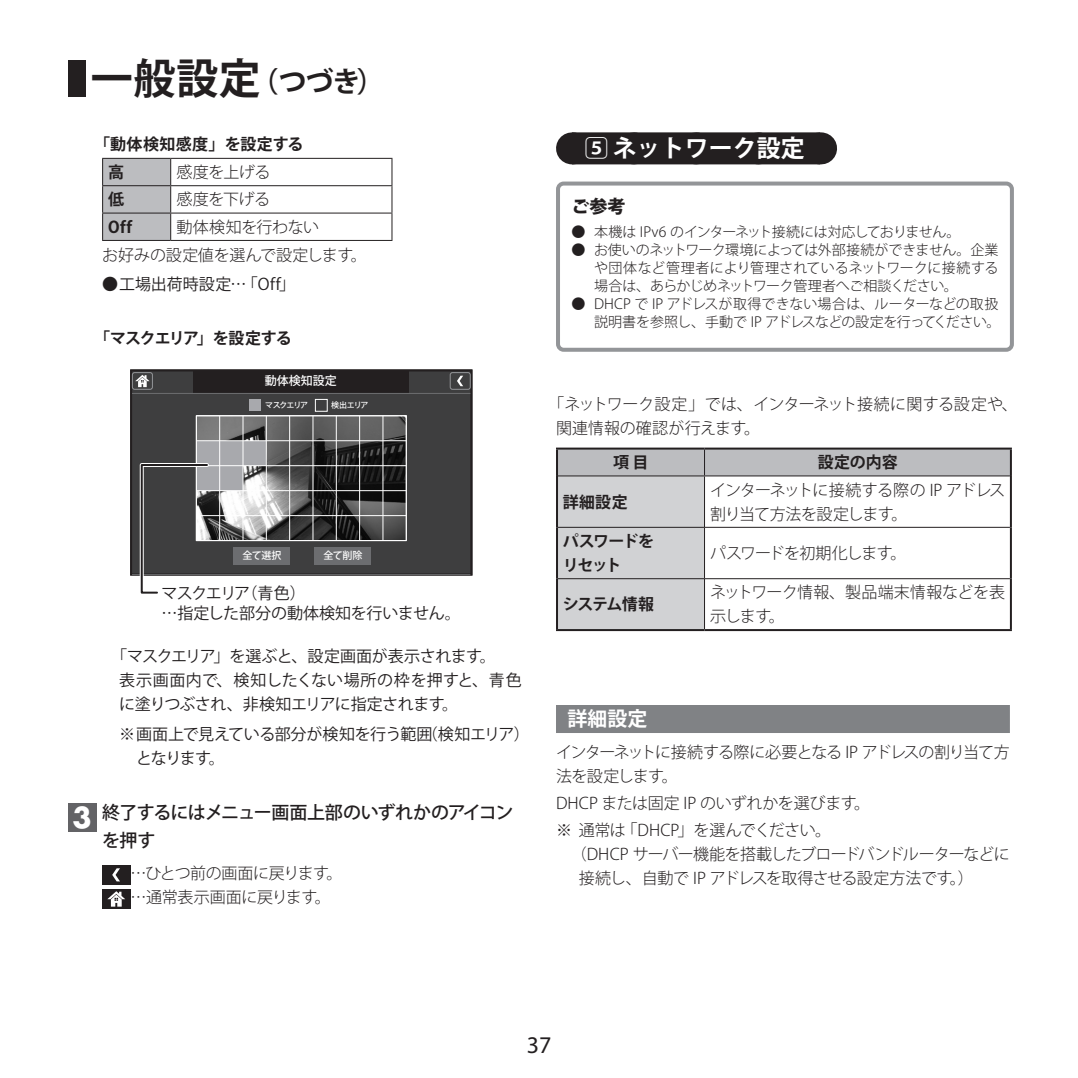
<style>
.page{position:relative;width:1078px;height:1078px;background:#fff}
.page>*{position:absolute;margin:0;border:0;box-sizing:border-box;transform-origin:0 0}
.t1{font:700 28px "Koz Go Std";color:#231f20}
.t2{font:700 24px "Koz Go Std";color:#fff}
.t3{font:24px "Myriad Pro";color:#231f20}
.t4{font:700 20px "Koz Go Std";color:#fff}
.t5{font:500 18px/28px "Koz Go Std";letter-spacing:-.035em;color:#231f20}
.t6{font:800 18px "Koz Go Std";color:#231f20}
.t7{font:300 16px/24px "Koz Go Std";letter-spacing:-.03em;color:#231f20}
.t8{font:16px/24px "Koz Go Std";letter-spacing:-.02em;color:#231f20}
.t9{font:300 16px/24px "Koz Go Std";letter-spacing:-.01em;color:#231f20}
.t10{font:300 16px/24px "Koz Go Std";letter-spacing:-.07em;color:#231f20}
.t11{font:300 16px/24px "Koz Go Std";letter-spacing:-.055em;color:#231f20}
.t12{font:700 16px "Koz Go Std";letter-spacing:-.015em;color:#231f20}
.t13{font:700 16px/27.8px "Koz Go Std";letter-spacing:.025em;color:#231f20}
.t14{font:16px "Koz Go Std";color:#231f20}
.t15{font:700 16px "Koz Go Std";letter-spacing:-.075em;color:#231f20}
.t16{font:300 16px "Koz Go Std";letter-spacing:-.06em;color:#231f20}
.t17{font:700 16px/24px "Koz Go Std";letter-spacing:-.08em;color:#231f20}
.t18{font:300 14px/18px "Koz Go Std";letter-spacing:-.025em;color:#231f20;text-align:justify}
.t19{font:300 14px "Koz Go Std";letter-spacing:-.045em;color:#231f20}
.t20{font:500 12px "Koz Go Std";color:#fff}
.t21{font:500 10px "Koz Go Std";letter-spacing:-.05em;color:#fff}
.t22{font:500 8px "Koz Go Std";letter-spacing:-.13em;color:#fff}
.s1{font-size:42px}
.s2{font-family:"Futura";font-weight:700;font-size:28px;color:#fff}
.s3{font-family:"Koz Go Pr 6 N"}
</style>
<div class="page">
<div style="left:68px;top:60px;width:17px;height:36px;background:#231f20"></div>
<svg style="left:102px;top:158px;width:290px;height:82px"></svg>
<hr style="left:102px;top:240px;width:69px;height:1px;background:#231f20">
<hr style="left:171px;top:240px;width:221px;height:1px;background:#231f20">
<div style="left:68px;top:802px;width:28px;height:29px;background:#636366"></div>
<div style="left:102px;top:864px;width:28px;height:20px;background:#231f20"></div>
<svg style="left:112px;top:868px;width:8px;height:13px"></svg>
<div style="left:102px;top:888px;width:28px;height:20px;background:#231f20"></div>
<svg style="left:107px;top:891px;width:18px;height:15px"></svg>
<div style="left:131px;top:370px;width:340px;height:204px;background:#3e3e3f"></div>
<img style="left:198px;top:417px;width:206px;height:121px">
<div style="left:196px;top:440px;width:70px;height:25px;background:#a8a9ad"></div>
<div style="left:196px;top:465px;width:47px;height:25px;background:#a8a9ad"></div>
<div style="left:130px;top:369px;width:342px;height:206px;border:2px solid #231f20"></div>
<div style="left:193px;top:370px;width:216px;height:23px;background:#231f20"></div>
<div style="left:132px;top:372px;width:21px;height:17px;border:1px solid #939598;border-radius:2px"></div>
<div style="left:450px;top:372px;width:20px;height:17px;border:1px solid #939598;border-radius:2px"></div>
<svg style="left:457px;top:375px;width:6px;height:11px"></svg>
<svg style="left:135px;top:375px;width:14px;height:12px"></svg>
<hr style="left:132px;top:574px;width:338px;height:1px;background:#6c6d70">
<hr style="left:132px;top:393px;width:338px;height:1px;background:#6c6d70">
<hr style="left:196px;top:440px;width:210px;height:1px;background:#fff">
<hr style="left:196px;top:465px;width:210px;height:1px;background:#fff">
<hr style="left:196px;top:490px;width:210px;height:1px;background:#fff">
<hr style="left:196px;top:515px;width:210px;height:1px;background:#fff">
<hr style="left:196px;top:540px;width:210px;height:1px;background:#fff">
<hr style="left:196px;top:415px;width:210px;height:1px;background:#fff">
<hr style="left:196px;top:415px;width:1px;height:125px;background:#fff">
<hr style="left:219px;top:415px;width:1px;height:125px;background:#fff">
<hr style="left:242px;top:415px;width:1px;height:125px;background:#fff">
<hr style="left:266px;top:415px;width:1px;height:125px;background:#fff">
<hr style="left:289px;top:415px;width:1px;height:125px;background:#fff">
<hr style="left:312px;top:415px;width:1px;height:125px;background:#fff">
<hr style="left:336px;top:415px;width:1px;height:125px;background:#fff">
<hr style="left:359px;top:415px;width:1px;height:125px;background:#fff">
<hr style="left:382px;top:415px;width:1px;height:125px;background:#fff">
<hr style="left:406px;top:415px;width:1px;height:125px;background:#fff">
<div style="left:249px;top:399px;width:12px;height:12px;background:#a8a9ad"></div>
<div style="left:233px;top:547px;width:57px;height:17px;background:#6c6d70"></div>
<div style="left:315px;top:399px;width:12px;height:12px;border:1px solid #fff"></div>
<div style="left:314px;top:547px;width:57px;height:17px;background:#6c6d70"></div>
<svg style="left:138px;top:461px;width:73px;height:133px"></svg>
<div style="left:572px;top:132px;width:247px;height:32px;background:#231f20"></div>
<svg style="left:634px;top:132px;width:154px;height:1px"></svg>
<hr style="left:819px;top:132px;width:1px;height:32px;background:#231f20">
<div style="left:556px;top:704px;width:453px;height:28px;background:#808285"></div>
<svg style="left:558px;top:449px;width:451px;height:180px"></svg>
<hr style="left:704px;top:476px;width:1px;height:51px;background:#231f20">
<hr style="left:558px;top:527px;width:146px;height:1px;background:#231f20">
<hr style="left:704px;top:527px;width:305px;height:1px;background:#231f20">
<hr style="left:704px;top:527px;width:1px;height:51px;background:#231f20">
<hr style="left:558px;top:578px;width:146px;height:1px;background:#231f20">
<hr style="left:704px;top:578px;width:305px;height:1px;background:#231f20">
<hr style="left:704px;top:579px;width:1px;height:50px;background:#231f20">
<hr style="left:558px;top:475px;width:146px;height:1px;background:#231f20">
<hr style="left:704px;top:475px;width:305px;height:1px;background:#231f20">
<hr style="left:556px;top:447px;width:148px;height:2px;background:#231f20">
<hr style="left:556px;top:449px;width:2px;height:27px;background:#231f20">
<hr style="left:704px;top:447px;width:307px;height:2px;background:#231f20">
<hr style="left:1009px;top:449px;width:2px;height:27px;background:#231f20">
<hr style="left:556px;top:476px;width:2px;height:51px;background:#231f20">
<hr style="left:1009px;top:476px;width:2px;height:51px;background:#231f20">
<hr style="left:556px;top:527px;width:2px;height:51px;background:#231f20">
<hr style="left:1009px;top:527px;width:2px;height:51px;background:#231f20">
<hr style="left:556px;top:578px;width:2px;height:51px;background:#231f20">
<hr style="left:1009px;top:578px;width:2px;height:51px;background:#231f20">
<hr style="left:556px;top:629px;width:148px;height:2px;background:#231f20">
<hr style="left:704px;top:629px;width:307px;height:2px;background:#231f20">
<div style="left:556px;top:181px;width:457px;height:170px;border:4px solid #939598;border-radius:6px"></div>
<h1 class="t1" style="left:91px;top:64px;width:295px"><span class="s1">一般設定</span>（つづき）</h1>
<p class="t13" style="left:108px;top:131px;width:197px;text-indent:-14px">「動体検知感度」を設定する高</p>
<p class="t7" style="left:176px;top:160px;width:96px">感度を上げる</p>
<p class="t12" style="left:108px;top:189px;width:17px">低</p>
<p class="t7" style="left:176px;top:188px;width:95px">感度を下げる</p>
<p class="t12" style="left:108px;top:216px;width:25px">Off</p>
<p class="t7" style="left:102px;top:213px;width:266px;line-height:27.8px;text-indent:74px">動体検知を行わない<br>お好みの設定値を選んで設定します。</p>
<p class="t14" style="left:102px;top:274px;width:195px">●工場出荷時設定…「Off」</p>
<p class="t15" style="left:94px;top:328px;width:199px">「マスクエリア」を設定する</p>
<p class="t20" style="left:265px;top:373px;width:73px">動体検知設定</p>
<p class="t22" style="left:265px;top:400px;width:44px">マスクエリア</p>
<p class="t22" style="left:331px;top:400px;width:39px">検出エリア</p>
<p class="t21" style="left:242px;top:548px;width:40px">全て選択</p>
<p class="t21" style="left:323px;top:548px;width:40px">全て削除</p>
<p class="t8" style="left:161px;top:583px;width:301px;line-height:20px">マスクエリア（青色）<br>…指定した部分の動体検知を行いません。</p>
<p class="t8" style="left:119px;top:644px;width:404px;text-indent:-8px">「マスクエリア」を選ぶと、設定画面が表示されます。<br>表示画面内で、検知したくない場所の枠を押すと、青色に塗りつぶされ、非検知エリアに指定されます。</p>
<p class="t8" style="left:136px;top:722px;width:395px;text-indent:-17px">※画面上で見えている部分が検知を行う範囲（検知エリア）となります。</p>
<p class="t5" style="left:102px;top:799px;width:413px;text-indent:-29px"><span class="s2">3</span> 終了するにはメニュー画面上部のいずれかのアイコンを押す</p>
<p class="t7" style="left:130px;top:861px;width:214px">…ひとつ前の画面に戻ります。…通常表示画面に戻ります。</p>
<h2 class="t2" style="left:584px;top:133px;width:222px"><span class="s3">5</span> ネットワーク設定</h2>
<p class="t6" style="left:571px;top:194px;width:55px">ご参考</p>
<p class="t19" style="left:571px;top:223px;width:390px">● 本機は IPv6 のインターネット接続には対応しておりません。</p>
<p class="t18" style="left:594px;top:241px;width:406px;text-indent:-23px">● お使いのネットワーク環境によっては外部接続ができません。企業や団体など管理者により管理されているネットワークに接続する場合は、あらかじめネットワーク管理者へご相談ください。</p>
<p class="t18" style="left:571px;top:295px;width:430px;text-align:right">● DHCP で IP アドレスが取得できない場合は、ルーターなどの取扱説明書を参照し、手動で IP アドレスなどの設定を行ってください。</p>
<p class="t9" style="left:556px;top:392px;width:463px;text-indent:-8px">「ネットワーク設定」では、インターネット接続に関する設定や、関連情報の確認が行えます。</p>
<p class="t12" style="left:613px;top:452px;width:37px">項 目</p>
<p class="t12" style="left:817px;top:452px;width:81px">設定の内容</p>
<p class="t12" style="left:562px;top:491px;width:67px">詳細設定</p>
<p class="t11" style="left:710px;top:478px;width:296px">インターネットに接続する際の IP アドレス割り当て方法を設定します。</p>
<p class="t17" style="left:562px;top:530px;width:93px">パスワードをリセット</p>
<p class="t16" style="left:710px;top:543px;width:198px">パスワードを初期化します。</p>
<p class="t12" style="left:562px;top:594px;width:93px">システム情報</p>
<p class="t7" style="left:710px;top:580px;width:296px">ネットワーク情報、製品端末情報などを表示します。</p>
<p class="t4" style="left:567px;top:706px;width:81px">詳細設定</p>
<p class="t10" style="left:556px;top:740px;width:455px">インターネットに接続する際に必要となる IP アドレスの割り当て方法を設定します。</p>
<p class="t7" style="left:556px;top:790px;width:316px;line-height:26.8px">DHCP または固定 IP のいずれかを選びます。※ 通常は「DHCP」を選んでください。</p>
<p class="t7" style="left:578px;top:842px;width:432px;text-indent:-8px">（DHCP サーバー機能を搭載したブロードバンドルーターなどに接続し、自動で IP アドレスを取得させる設定方法です。）</p>
<h2 class="t3" style="left:526px;top:1029px;width:26px">37</h2>
</div>
